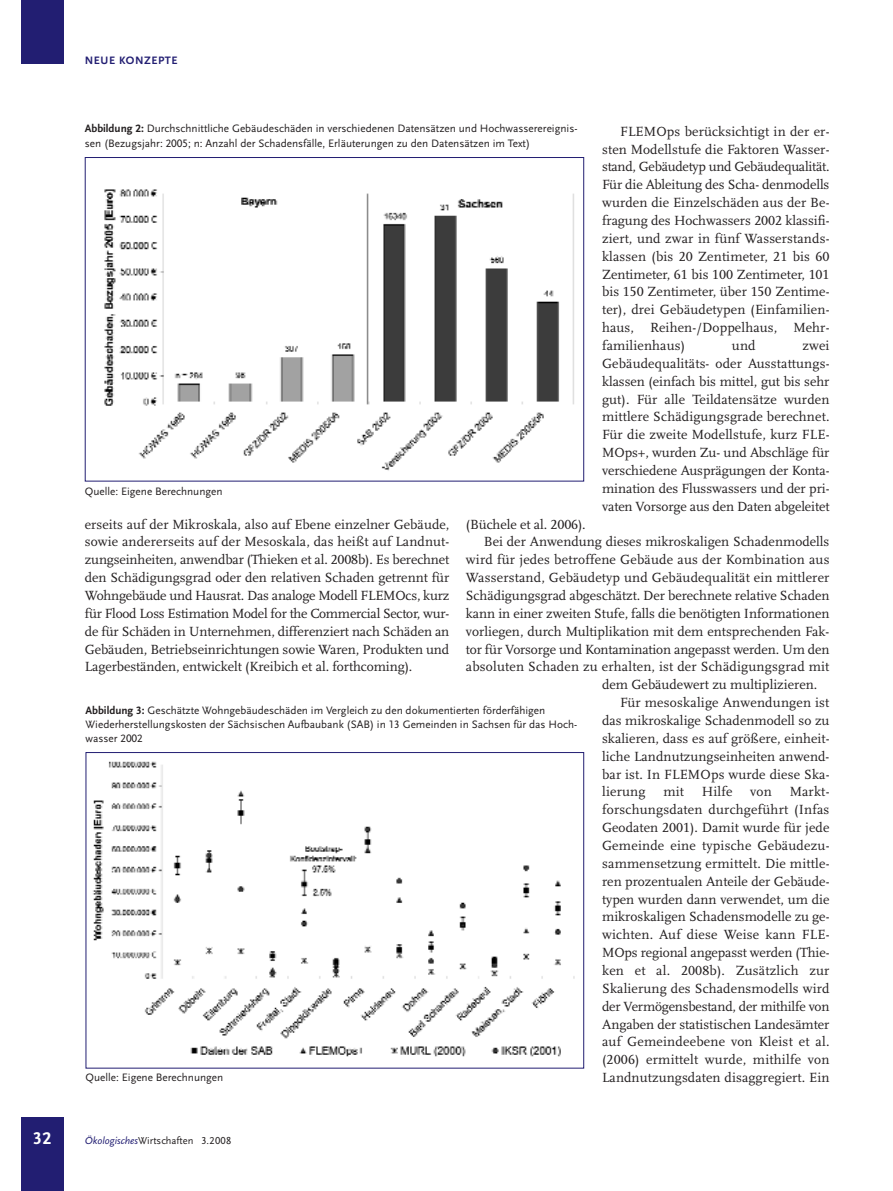
<style>
.page{position:relative;width:893px;height:1191px;background:#fff}
.page>*{position:absolute;margin:0;border:0;box-sizing:border-box;transform-origin:0 0}
.t1{font:700 17.85px "Scala Sans LF";color:#fff}
.t2{font:13.8px/17.9px "Scala LF";color:#231f20;text-align:justify}
.t3{font:11.25px/14.2px "Scala Sans LF";color:#231f20}
.t4{font:700 11.25px "Scala Sans LF";letter-spacing:.05em;color:#221e72}
.t5{font:10.5px "Scala Sans LF";color:#231f20}
.s1{font-weight:700}
.s2{font-style:italic;color:#221e72}
</style>
<div class="page">
<div style="left:21px;top:1117px;width:43px;height:74px;background:#221e72"></div>
<div style="left:21px;top:1px;width:43px;height:63px;background:#221e72"></div>
<img style="left:104px;top:189px;width:470px;height:282px">
<div style="left:85px;top:157px;width:499px;height:324px;border:1px solid #221e72"></div>
<img style="left:93px;top:761px;width:482px;height:296px">
<div style="left:86px;top:752px;width:498px;height:316px;border:1px solid #221e72"></div>
<p class="t1" style="left:33px;top:1130px;width:20px">32</p>
<p class="t4" style="left:85px;top:56px;width:94px">NEUE KONZEPTE</p>
<p class="t3" style="left:85px;top:123px;width:494px"><span class="s1">Abbildung 2:</span> Durchschnittliche Gebäudeschäden in verschiedenen Datensätzen und Hochwasserereignis&shy;sen (Bezugsjahr: 2005; n: Anzahl der Schadensfälle, Erläuterungen zu den Datensätzen im Text)</p>
<p class="t3" style="left:85px;top:485px;width:139px">Quelle: Eigene Berechnungen</p>
<p class="t2" style="left:602px;top:123px;width:229px;text-indent:18px">FLEMOps berücksichtigt in der er&shy;sten Modellstufe die Faktoren Wasser&shy;stand, Gebäudetyp und Gebäudequalität.<br>Für die Ableitung des Scha- denmodells wurden die Einzelschäden aus der Be&shy;fragung des Hochwassers 2002 klassifi&shy;ziert, und zwar in fünf Wasserstands&shy;klassen (bis 20 Zentimeter, 21 bis 60<br>Zentimeter, 61 bis 100 Zentimeter, 101 bis 150 Zentimeter, über 150 Zentime&shy;ter), drei Gebäudetypen (Einfamilien&shy;haus, Reihen-/Doppelhaus, Mehr&shy;familienhaus)</p>
<p class="t2" style="left:732px;top:338px;width:25px">und</p>
<p class="t2" style="left:602px;top:338px;width:229px;text-indent:200px">zwei Gebäudequalitäts- oder Ausstattungs&shy;klassen (einfach bis mittel, gut bis sehr gut). Für alle Teildatensätze wurden mittlere Schädigungsgrade berechnet.<br>Für die zweite Modellstufe, kurz FLE-MOps+, wurden Zu- und Abschläge für verschiedene Ausprägungen der Konta&shy;mination des Flusswassers und der pri&shy;vaten Vorsorge aus den Daten abgeleitet</p>
<p class="t2" style="left:85px;top:516px;width:366px">erseits auf der Mikroskala, also auf Ebene einzelner Gebäude, sowie andererseits auf der Mesoskala, das heißt auf Landnut&shy;zungseinheiten, anwendbar (Thieken et al. 2008b). Es berechnet den Schädigungsgrad oder den relativen Schaden getrennt für Wohngebäude und Hausrat. Das analoge Modell FLEMOcs, kurz für Flood Loss Estimation Model for the Commercial Sector, wur&shy;de für Schäden in Unternehmen, differenziert nach Schäden an Gebäuden, Betriebseinrichtungen sowie Waren, Produkten und Lagerbeständen, entwickelt (Kreibich et al. forthcoming).</p>
<p class="t2" style="left:466px;top:516px;width:121px">(Büchele et al. 2006).</p>
<p class="t2" style="left:484px;top:534px;width:347px">Bei der Anwendung dieses mikroskaligen Schadenmodells</p>
<p class="t2" style="left:466px;top:552px;width:365px">wird für jedes betroffene Gebäude aus der Kombination aus</p>
<p class="t2" style="left:466px;top:570px;width:365px">Wasserstand, Gebäudetyp und Gebäudequalität ein mittlerer</p>
<p class="t2" style="left:466px;top:588px;width:365px">Schädigungsgrad abgeschätzt. Der berechnete relative Schaden</p>
<p class="t2" style="left:466px;top:605px;width:365px">kann in einer zweiten Stufe, falls die benötigten Informationen</p>
<p class="t2" style="left:466px;top:623px;width:365px">vorliegen, durch Multiplikation mit dem entsprechenden Fak-</p>
<p class="t2" style="left:466px;top:641px;width:365px">tor für Vorsorge und Kontamination angepasst werden. Um den</p>
<p class="t2" style="left:466px;top:659px;width:365px">absoluten Schaden zu erhalten, ist der Schädigungsgrad mit</p>
<p class="t2" style="left:602px;top:677px;width:217px">dem Gebäudewert zu multiplizieren.</p>
<p class="t2" style="left:620px;top:695px;width:211px">Für mesoskalige Anwendungen ist</p>
<p class="t2" style="left:602px;top:713px;width:229px">das mikroskalige Schadenmodell so zu</p>
<p class="t2" style="left:602px;top:730px;width:229px">skalieren, dass es auf größere, einheit-</p>
<p class="t2" style="left:602px;top:748px;width:229px">liche Landnutzungseinheiten anwend-</p>
<p class="t2" style="left:602px;top:766px;width:229px">bar ist. In FLEMOps wurde diese Ska-</p>
<p class="t2" style="left:602px;top:784px;width:45px">lierung</p>
<p class="t2" style="left:663px;top:784px;width:22px">mit</p>
<p class="t2" style="left:702px;top:784px;width:32px">Hilfe</p>
<p class="t2" style="left:750px;top:784px;width:23px">von</p>
<p class="t3" style="left:86px;top:704px;width:493px"><span class="s1">Abbildung 3:</span> Geschätzte Wohngebäudeschäden im Vergleich zu den dokumentierten förderfähigen<br>Wiederherstellungskosten der Sächsischen Aufbaubank (SAB) in 13 Gemeinden in Sachsen für das Hoch&shy;wasser 2002</p>
<p class="t2" style="left:602px;top:784px;width:229px;text-indent:188px">Markt&shy;forschungsdaten durchgeführt (Infas Geodaten 2001). Damit wurde für jede Gemeinde eine typische Gebäudezu&shy;sammensetzung ermittelt. Die mittle&shy;ren prozentualen Anteile der Gebäude&shy;typen wurden dann verwendet, um die mikroskaligen Schadensmodelle zu ge&shy;wichten. Auf diese Weise kann FLE-MOps regional angepasst werden (Thie&shy;ken et al. 2008b). Zusätzlich zur Skalierung des Schadensmodells wird der Vermögensbestand, der mithilfe von Angaben der statistischen Landesämter auf Gemeindeebene von Kleist et al. (2006) ermittelt wurde, mithilfe von Landnutzungsdaten disaggregiert. Ein</p>
<p class="t3" style="left:86px;top:1071px;width:139px">Quelle: Eigene Berechnungen</p>
<p class="t5" style="left:85px;top:1136px;width:148px"><span class="s2">Ökologisches</span>Wirtschaften 3.2008</p>
</div>
